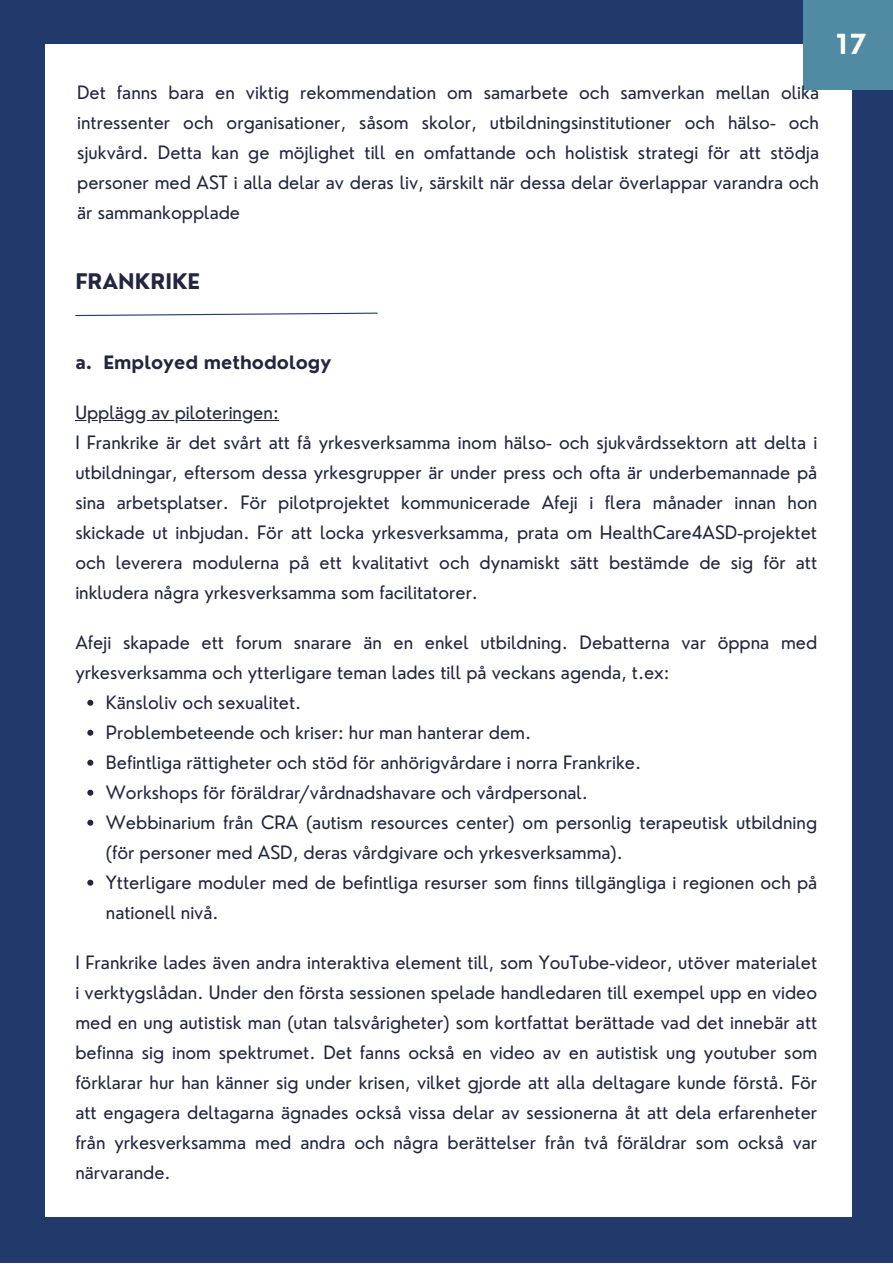
<style>
.page{position:relative;width:893px;height:1264px;background:#fff}
.page>*{position:absolute;margin:0;border:0;box-sizing:border-box;transform-origin:0 0}
.t1{font:700 27px "Nourd";color:#fffef7}
.t2{font:700 21px "Nourd";color:#22263e}
.t3{font:18px/30px "Nourd";color:#22263e;text-align:justify}
.t4{font:700 18px "Nourd";color:#22263e}
</style>
<div class="page">
<div style="left:0;top:0;width:892px;height:1262px;background:#22396b"></div>
<div style="left:45px;top:45px;width:806px;height:1172px;background:#fff"></div>
<div style="left:803px;top:0;width:89px;height:89px;background:#518aa3"></div>
<svg style="left:87px;top:699px;width:6px;height:6px"></svg>
<svg style="left:87px;top:729px;width:6px;height:6px"></svg>
<svg style="left:87px;top:759px;width:6px;height:6px"></svg>
<svg style="left:87px;top:789px;width:6px;height:6px"></svg>
<svg style="left:87px;top:819px;width:6px;height:6px"></svg>
<svg style="left:87px;top:879px;width:6px;height:6px"></svg>
<hr style="left:75px;top:420px;width:198px;height:1px;background:#22263e">
<svg style="left:75px;top:312px;width:303px;height:5px"></svg>
<p class="t3" style="left:77px;top:77px;width:743px">Det fanns bara en viktig rekommendation om samarbete och samverkan mellan olika intressenter och organisationer, såsom skolor, utbildningsinstitutioner och hälso- och sjukvård. Detta kan ge möjlighet till en omfattande och holistisk strategi för att stödja personer med AST i alla delar av deras liv, särskilt när dessa delar överlappar varandra och är sammankopplade</p>
<p class="t1" style="left:836px;top:27px;width:32px">17</p>
<p class="t2" style="left:75px;top:268px;width:126px">FRANKRIKE</p>
<p class="t4" style="left:75px;top:351px;width:257px">a. Employed methodology</p>
<p class="t3" style="left:75px;top:397px;width:205px">Upplägg av piloteringen:</p>
<p class="t3" style="left:75px;top:427px;width:743px">I Frankrike är det svårt att få yrkesverksamma inom hälso- och sjukvårdssektorn att delta i utbildningar, eftersom dessa yrkesgrupper är under press och ofta är underbemannade på sina arbetsplatser. För pilotprojektet kommunicerade Afeji i flera månader innan hon skickade ut inbjudan. För att locka yrkesverksamma, prata om HealthCare4ASD-projektet och leverera modulerna på ett kvalitativt och dynamiskt sätt bestämde de sig för att inkludera några yrkesverksamma som facilitatorer.</p>
<p class="t3" style="left:75px;top:627px;width:743px">Afeji skapade ett forum snarare än en enkel utbildning. Debatterna var öppna med yrkesverksamma och ytterligare teman lades till på veckans agenda, t.ex:</p>
<p class="t3" style="left:106px;top:687px;width:197px">Känsloliv och sexualitet.</p>
<p class="t3" style="left:106px;top:717px;width:426px">Problembeteende och kriser: hur man hanterar dem.</p>
<p class="t3" style="left:106px;top:747px;width:536px">Befintliga rättigheter och stöd för anhörigvårdare i norra Frankrike.</p>
<p class="t3" style="left:106px;top:777px;width:483px">Workshops för föräldrar/vårdnadshavare och vårdpersonal.</p>
<p class="t3" style="left:106px;top:807px;width:712px">Webbinarium från CRA (autism resources center) om personlig terapeutisk utbildning (för personer med ASD, deras vårdgivare och yrkesverksamma).</p>
<p class="t3" style="left:106px;top:867px;width:712px">Ytterligare moduler med de befintliga resurser som finns tillgängliga i regionen och på nationell nivå.</p>
<p class="t3" style="left:75px;top:946px;width:743px">I Frankrike lades även andra interaktiva element till, som YouTube-videor, utöver materialet i verktygslådan. Under den första sessionen spelade handledaren till exempel upp en video med en ung autistisk man (utan talsvårigheter) som kortfattat berättade vad det innebär att befinna sig inom spektrumet. Det fanns också en video av en autistisk ung youtuber som förklarar hur han känner sig under krisen, vilket gjorde att alla deltagare kunde förstå. För att engagera deltagarna ägnades också vissa delar av sessionerna åt att dela erfarenheter från yrkesverksamma med andra och några berättelser från två föräldrar som också var närvarande.</p>
</div>
